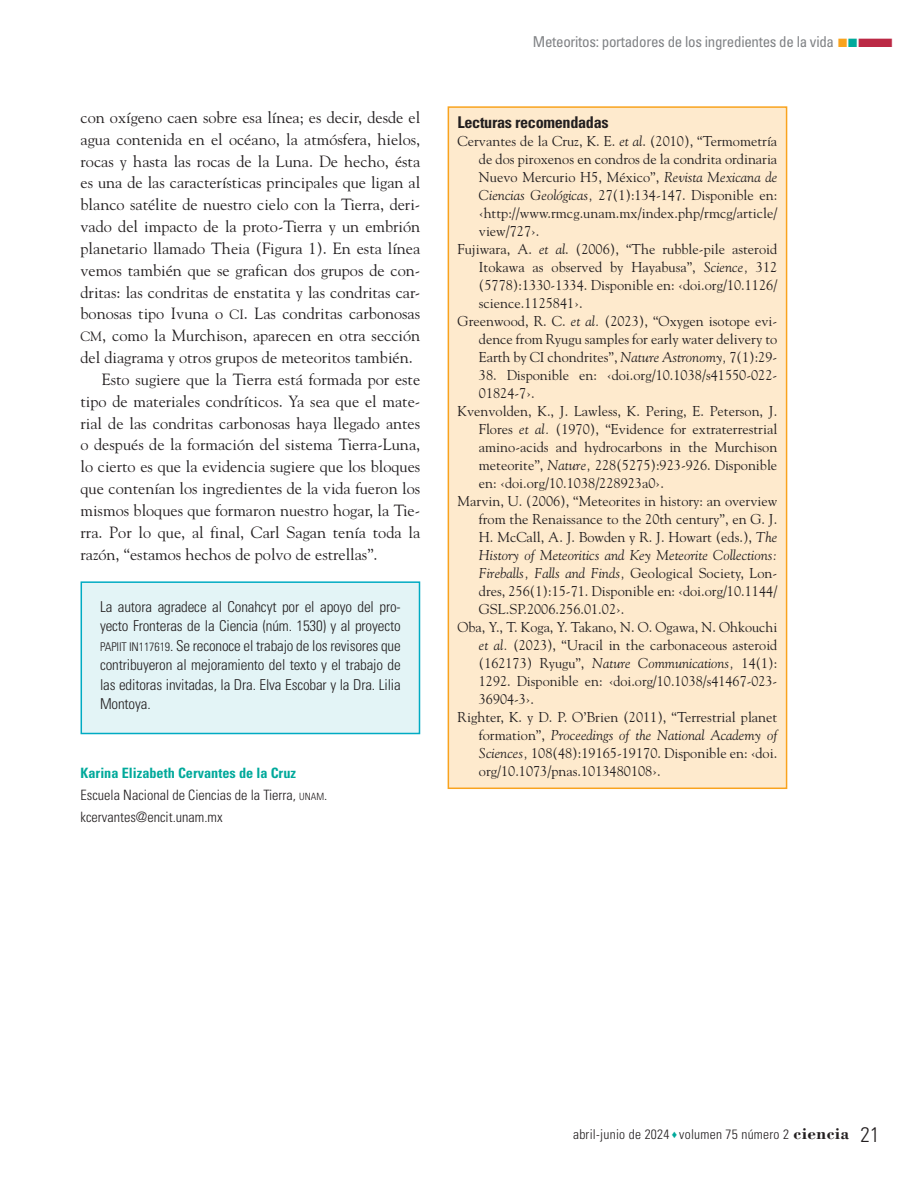
<style>
.page{position:relative;width:915px;height:1191px;background:#fff}
.page>*{position:absolute;margin:0;border:0;box-sizing:border-box;transform-origin:0 0}
.t1{font:16.2px/21.8px "Goudy Std";color:#231f20;text-align:justify}
._01N_Subtitulo1{font:700 condensed 16.2px "Univers LT Std";letter-spacing:-.02em;color:#231f20}
._08_Recuadros_Txt{font:300 condensed 15px/19.5px "Univers LT Std";letter-spacing:-.01em;color:#231f20;text-align:justify}
.t2{font:condensed 15px "Univers LT Std";letter-spacing:-.02em;color:#808285}
._06N_Bibliografia{font:14.25px/18px "Goudy Std";color:#231f20;text-align:justify}
._06N_FichaBiografica{font:300 condensed 14.25px "Univers LT Std";color:#231f20}
._06N_FichaBiografica-2{font:700 condensed 14.25px "Univers LT Std";color:#00a99b}
.t3{font:300 condensed 13.5px "Univers LT Std";letter-spacing:.02em;color:#231f20}
.s1{font-size:13.5px}
.s2{font-size:12px}
.s3{font-size:10.05px}
.s4{color:#f9a31e}
.s5{color:#00a99b}
.s6{color:#bb2945}
.s7{font-style:italic}
.s8{font-family:"Bodoni Std";font-weight:700;font-stretch:normal;font-size:17.25px}
.s9{font-size:21px}
</style>
<div class="page">
<div style="left:81px;top:582px;width:338px;height:151px;background:#e3f4f6"></div>
<div style="left:80px;top:581px;width:340px;height:153px;border:2px solid #00abc3"></div>
<div style="left:448px;top:107px;width:338px;height:681px;background:#feeacd"></div>
<div style="left:447px;top:106px;width:340px;height:683px;border:2px solid #f9a31e"></div>
<p class="t1" style="left:80px;top:106px;width:341px">con oxígeno caen sobre esa línea; es decir, desde el agua contenida en el océano, la atmósfera, hielos, rocas y hasta las rocas de la Luna. De hecho, ésta es una de las características principales que ligan al blanco satélite de nuestro cielo con la Tierra, deri&shy;vado del impacto de la proto-Tierra y un embrión planetario llamado Theia (Figura 1). En esta línea vemos también que se grafican dos grupos de con&shy;dritas: las condritas de enstatita y las condritas car&shy;bonosas tipo Ivuna o <span class="s1">CI</span>. Las condritas carbonosas <span class="s1">CM</span>, como la Murchison, aparecen en otra sección del diagrama y otros grupos de meteoritos también.</p>
<p class="t1" style="left:80px;top:368px;width:341px;text-indent:21px">Esto sugiere que la Tierra está formada por este tipo de materiales condríticos. Ya sea que el mate&shy;rial de las condritas carbonosas haya llegado antes o después de la formación del sistema Tierra-Luna, lo cierto es que la evidencia sugiere que los bloques que contenían los ingredientes de la vida fueron los mismos bloques que formaron nuestro hogar, la Tie&shy;rra. Por lo que, al final, Carl Sagan tenía toda la razón, “estamos hechos de polvo de estrellas”.</p>
<p class="_08_Recuadros_Txt" style="left:100px;top:597px;width:302px">La autora agradece al Conahcyt por el apoyo del pro&shy;yecto Fronteras de la Ciencia (núm. 1530) y al proyecto <span class="s2">PAPIIT IN117619</span>. Se reconoce el trabajo de los revisores que contribuyeron al mejoramiento del texto y el trabajo de las editoras invitadas, la Dra. Elva Escobar y la Dra. Lilia Montoya.</p>
<p class="_06N_FichaBiografica-2" style="left:80px;top:764px;width:217px">Karina Elizabeth Cervantes de la Cruz</p>
<p class="_06N_FichaBiografica" style="left:80px;top:786px;width:248px">Escuela Nacional de Ciencias de la Tierra, <span class="s3">UNAM</span>.</p>
<p class="_06N_FichaBiografica" style="left:80px;top:808px;width:143px">kcervantes@encit.unam.mx</p>
<p class="t2" style="left:532px;top:32px;width:362px">Meteoritos: portadores de los ingredientes de la vida <span class="s4">■</span><span class="s5">■</span><span class="s6">■</span></p>
<p class="_01N_Subtitulo1" style="left:457px;top:112px;width:152px">Lecturas recomendadas</p>
<p class="_06N_Bibliografia" style="left:478px;top:132px;width:300px;text-indent:-21px">Cervantes de la Cruz, K. E. <span class="s7">et al</span>. (2010), “Termometría de dos piroxenos en condros de la condrita ordinaria Nuevo Mercurio H5, México”, <span class="s7">Revista Mexicana de Ciencias Geológicas,</span> 27(1):134-147. Disponible en: ‹http://www.rmcg.unam.mx/index.php/rmcg/article/ view/727›.</p>
<p class="_06N_Bibliografia" style="left:478px;top:240px;width:300px;text-indent:-21px">Fujiwara, A. <span class="s7">et al</span>. (2006), “The rubble-pile asteroid Itokawa as observed by Hayabusa”, <span class="s7">Science,</span> 312 (5778):1330-1334. Disponible en: ‹doi.org/10.1126/ science.1125841›.</p>
<p class="_06N_Bibliografia" style="left:478px;top:312px;width:300px;text-indent:-21px">Greenwood, R. C. <span class="s7">et al.</span> (2023), “Oxygen isotope evi&shy;dence from Ryugu samples for early water delivery to Earth by CI chondrites”, <span class="s7">Nature Astronomy,</span> 7(1):29-</p>
<p class="_06N_Bibliografia" style="left:478px;top:366px;width:300px">38. Disponible en: ‹doi.org/10.1038/s41550-022-<br>01824-7›.</p>
<p class="_06N_Bibliografia" style="left:478px;top:402px;width:300px;text-indent:-21px">Kvenvolden, K., J. Lawless, K. Pering, E. Peterson, J.<br>Flores <span class="s7">et al.</span> (1970), “Evidence for extraterrestrial amino-acids and hydrocarbons in the Murchison meteorite”, <span class="s7">Nature,</span> 228(5275):923-926. Disponible en: ‹doi.org/10.1038/228923a0›.</p>
<p class="_06N_Bibliografia" style="left:478px;top:492px;width:300px;text-indent:-21px">Marvin, U. (2006), “Meteorites in history: an overview from the Renaissance to the 20th century”, en G. J.<br>H. McCall, A. J. Bowden y R. J. Howart (eds.), <span class="s7">The History of Meteoritics and Key Meteorite Collections:<br>Fireballs, Falls and Finds,</span> Geological Society, Lon&shy;dres, 256(1):15-71. Disponible en: ‹doi.org/10.1144/ GSL.SP.2006.256.01.02›.</p>
<p class="_06N_Bibliografia" style="left:478px;top:618px;width:300px;text-indent:-21px">Oba, Y., T. Koga, Y. Takano, N. O. Ogawa, N. Ohkouchi <span class="s7">et al.</span> (2023), “Uracil in the carbonaceous asteroid (162173) Ryugu”, <span class="s7">Nature Communications,</span> 14(1):<br>1292. Disponible en: ‹doi.org/10.1038/s41467-023- 36904-3›.</p>
<p class="_06N_Bibliografia" style="left:478px;top:708px;width:300px;text-indent:-21px">Righter, K. y D. P. O’Brien (2011), “Terrestrial planet formation”, <span class="s7">Proceedings of the National Academy of Sciences,</span> 108(48):19165-19170. Disponible en: ‹doi. org/10.1073/pnas.1013480108›.</p>
<p class="t3" style="left:573px;top:1126px;width:308px">abril-junio de 2024 <span class="s5">♦</span> volumen 75 número 2 <span class="s8">ciencia</span> <span class="s9">21</span></p>
</div>
